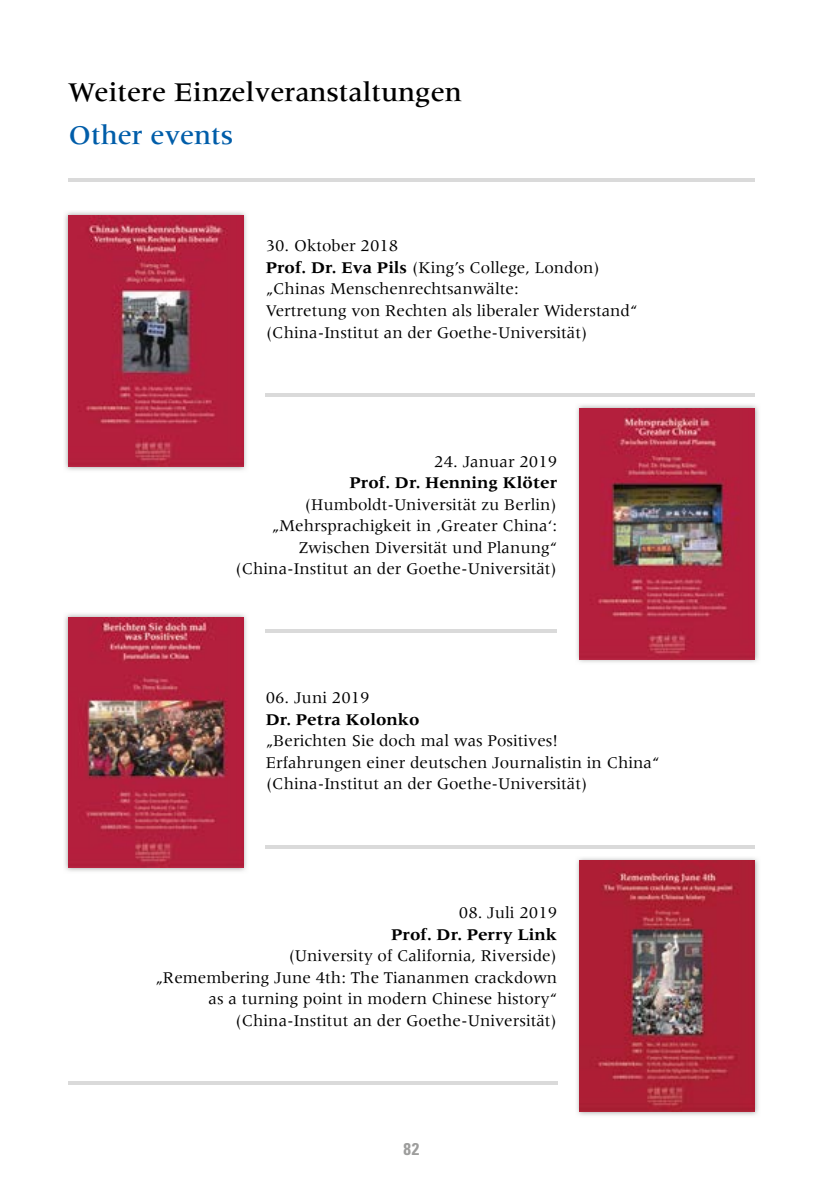
<style>
.page{position:relative;width:840px;height:1191px;background:#fff}
.page>*{position:absolute;margin:0;border:0;box-sizing:border-box;transform-origin:0 0}
.t1{font:500 28px "Meridien";color:#000}
.t2{font:500 28px "Meridien";color:#005da9}
.t3{font:17px/21.6px "Meridien";color:#000}
.t4{font:700 17px "Meridien";color:#000}
.t5{font:700 condensed 17px "Univers";color:#9d9d9c}
.s1{font-weight:700}
</style>
<div class="page">
<hr style="left:68px;top:178px;width:686px;height:3px;background:#dadada">
<hr style="left:265px;top:393px;width:489px;height:3px;background:#dadada">
<hr style="left:265px;top:630px;width:292px;height:3px;background:#dadada">
<hr style="left:265px;top:845px;width:489px;height:3px;background:#dadada">
<hr style="left:68px;top:1081px;width:489px;height:3px;background:#dadada">
<img style="left:65px;top:212px;width:182px;height:259px">
<img style="left:68px;top:216px;width:175px;height:250px">
<img style="left:577px;top:405px;width:182px;height:258px">
<img style="left:579px;top:408px;width:175px;height:251px">
<img style="left:65px;top:614px;width:182px;height:258px">
<img style="left:68px;top:617px;width:175px;height:250px">
<img style="left:577px;top:858px;width:182px;height:258px">
<img style="left:579px;top:861px;width:175px;height:250px">
<h1 class="t1" style="left:68px;top:77px;width:395px">Weitere Einzelveranstaltungen</h1>
<h1 class="t2" style="left:68px;top:120px;width:166px">Other events</h1>
<p class="t3" style="left:265px;top:235px;width:373px">30. Oktober 2018<br><span class="s1">Prof. Dr. Eva Pils</span> (King’s College, London) „Chinas Menschenrechtsanwälte:<br>Vertretung von Rechten als liberaler Widerstand“ (China-Institut an der Goethe-Universität)</p>
<p class="t3" style="left:434px;top:450px;width:124px">24. Januar 2019</p>
<p class="t4" style="left:349px;top:473px;width:209px">Prof. Dr. Henning Klöter</p>
<p class="t3" style="left:235px;top:493px;width:323px;text-align:right">(Humboldt-Universität zu Berlin) „Mehrsprachigkeit in ‚Greater China‘:<br>Zwischen Diversität und Planung“ (China-Institut an der Goethe-Universität)</p>
<p class="t3" style="left:265px;top:687px;width:105px">06. Juni 2019</p>
<p class="t4" style="left:265px;top:709px;width:155px">Dr. Petra Kolonko</p>
<p class="t3" style="left:265px;top:730px;width:395px">„Berichten Sie doch mal was Positives!<br>Erfahrungen einer deutschen Journalistin in China“ (China-Institut an der Goethe-Universität)</p>
<p class="t3" style="left:458px;top:902px;width:100px">08. Juli 2019</p>
<p class="t4" style="left:391px;top:924px;width:167px">Prof. Dr. Perry Link</p>
<p class="t3" style="left:155px;top:945px;width:403px;text-align:right">(University of California, Riverside)<br>„Remembering June 4th: The Tiananmen crackdown as a turning point in modern Chinese history“ (China-Institut an der Goethe-Universität)</p>
<p class="t5" style="left:403px;top:1138px;width:17px">82</p>
</div>
